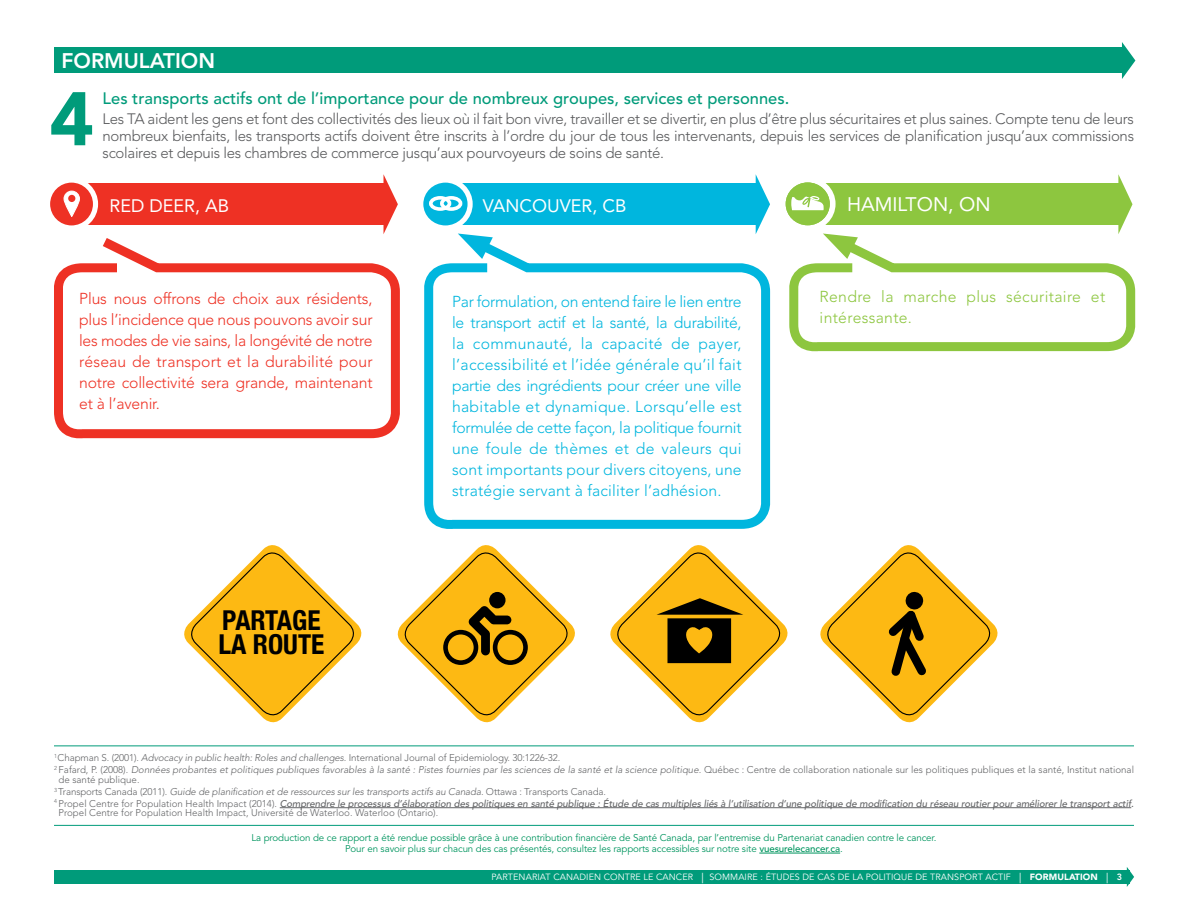
<style>
.page{position:relative;width:1188px;height:918px;background:#fff}
.page>*{position:absolute;margin:0;border:0;box-sizing:border-box;transform-origin:0 0}
.t1{font:900 75px "Avenir";color:#009b7a}
.t2{font:700 condensed 27.45px/24px "Helvetica Neue";color:#000}
.t3{font:800 21px "Avenir";color:#fff}
.t4{font:19.5px "Avenir";color:#fff}
.t5{font:18px "Avenir";color:#fff}
.t6{font:500 16.5px "Avenir";color:#009b7a}
.t7{font:300 15.75px/21px "Avenir";letter-spacing:.01em;color:#00b6de;text-align:justify}
.t8{font:300 15.75px/21px "Avenir";letter-spacing:-.01em;color:#ee3124;text-align:justify}
.t9{font:300 15.75px/21px "Avenir";letter-spacing:.02em;color:#8dc63f}
.t10{font:300 15px/17.2px "Avenir";letter-spacing:-.02em;color:#58595b}
.t11{font:300 9.75px/9.8px "Avenir";color:#636466}
.t12{font:9.75px/10.5px "Avenir";letter-spacing:-.01em;color:#00955f;text-align:center}
.t13{font:italic 500 9.75px "Avenir";letter-spacing:-.01em;color:#636466}
.t14{font:italic 300 9.75px "Avenir";letter-spacing:-.01em;color:#636466}
.t15{font:9px "Avenir";letter-spacing:.01em;color:#fff}
.s1{font-weight:500;font-size:16.5px}
.s2{font-style:italic}
.s3{font-style:normal}
.s4{font-weight:300;font-style:normal}
.s5{font-weight:500}
.s6{font-weight:300;font-size:13.5px}
.s7{font-weight:900}
.s8{font-weight:800}
</style>
<div class="page">
<hr style="left:280px;top:807px;width:851px;height:1px;background:#636466">
<hr style="left:759px;top:853px;width:81px;height:1px;background:#00955f">
<hr style="left:54px;top:746px;width:1080px;height:1px;background:#009b7a">
<hr style="left:54px;top:825px;width:1080px;height:1px;background:#009b7a">
<div style="left:54px;top:48px;width:1070px;height:25px;background:#009b7a"></div>
<svg style="left:1122px;top:42px;width:13px;height:37px"></svg>
<svg style="left:54px;top:230px;width:346px;height:209px"></svg>
<div style="left:84px;top:183px;width:301px;height:42px;background:#ee3124"></div>
<svg style="left:384px;top:175px;width:14px;height:59px"></svg>
<svg style="left:48px;top:180px;width:48px;height:48px"></svg>
<div style="left:45px;top:177px;width:53px;height:54px;border:5px solid #fff;border-radius:50%"></div>
<div style="left:455px;top:183px;width:302px;height:42px;background:#00b6de"></div>
<svg style="left:756px;top:175px;width:14px;height:55px"></svg>
<svg style="left:421px;top:180px;width:49px;height:48px"></svg>
<div style="left:418px;top:177px;width:55px;height:54px;border:5px solid #fff;border-radius:50%"></div>
<svg style="left:424px;top:230px;width:347px;height:299px"></svg>
<svg style="left:458px;top:234px;width:35px;height:25px"></svg>
<div style="left:825px;top:183px;width:295px;height:42px;background:#8dc63f"></div>
<svg style="left:1118px;top:174px;width:15px;height:56px"></svg>
<svg style="left:783px;top:180px;width:50px;height:48px"></svg>
<div style="left:780px;top:177px;width:56px;height:54px;border:6px solid #fff;border-radius:50%"></div>
<div style="left:786px;top:182px;width:44px;height:43px;background:#8dc63f;border-radius:50%"></div>
<svg style="left:789px;top:230px;width:347px;height:122px"></svg>
<svg style="left:823px;top:234px;width:35px;height:25px"></svg>
<svg style="left:397px;top:545px;width:178px;height:178px"></svg>
<svg style="left:820px;top:545px;width:178px;height:178px"></svg>
<svg style="left:610px;top:545px;width:178px;height:178px"></svg>
<svg style="left:184px;top:545px;width:178px;height:178px"></svg>
<div style="left:429px;top:196px;width:22px;height:15px;border:4px solid #fff;border-radius:50%"></div>
<div style="left:440px;top:196px;width:22px;height:15px;border:4px solid #fff;border-radius:50%"></div>
<svg style="left:791px;top:196px;width:33px;height:14px"></svg>
<svg style="left:64px;top:191px;width:15px;height:25px"></svg>
<div style="left:64px;top:191px;width:16px;height:26px;border:1px solid #fff;border-radius:8px"></div>
<div style="left:68px;top:195px;width:7px;height:7px;background:#ee3124;border-radius:50%"></div>
<div style="left:54px;top:870px;width:1075px;height:13px;background:#009b7a"></div>
<svg style="left:1127px;top:867px;width:7px;height:20px"></svg>
<p class="t3" style="left:62px;top:48px;width:155px">FORMULATION</p>
<p class="t6" style="left:103px;top:89px;width:688px">Les transports actifs ont de l’importance pour de nombreux groupes, services et personnes.</p>
<p class="t10" style="left:103px;top:110px;width:1033px">Les TA aident les gens et font des collectivités des lieux où il fait bon vivre, travailler et se divertir, en plus d’être plus sécuritaires et plus saines. Compte tenu de leurs nombreux bienfaits, les transports actifs doivent être inscrits à l’ordre du jour de tous les intervenants, depuis les services de planification jusqu’aux commissions</p>
<p class="t10" style="left:103px;top:144px;width:563px">scolaires et depuis les chambres de commerce jusqu’aux pourvoyeurs de soins de santé.</p>
<h1 class="t1" style="left:50px;top:74px;width:46px">4</h1>
<p class="t5" style="left:110px;top:195px;width:121px">RED DEER, AB</p>
<p class="t5" style="left:483px;top:195px;width:145px">VANCOUVER, CB</p>
<p class="t8" style="left:79px;top:288px;width:295px">Plus nous offrons de choix aux résidents, plus l’incidence que nous pouvons avoir sur les modes de vie sains, la longévité de notre réseau de transport et la durabilité pour notre collectivité sera grande, maintenant et à l’avenir.</p>
<p class="t2" style="left:218px;top:608px;width:108px">PARTAGE<br>LA ROUTE</p>
<p class="t7" style="left:452px;top:291px;width:291px">Par formulation, on entend faire le lien entre le transport actif et la santé, la durabilité, la communauté, la capacité de payer, l’accessibilité et l’idée générale qu’il fait partie des ingrédients pour créer une ville habitable et dynamique. Lorsqu’elle est formulée de cette façon, la politique fournit une foule de thèmes et de valeurs qui sont importants pour divers citoyens, une stratégie servant à faciliter l’adhésion.</p>
<p class="t4" style="left:789px;top:193px;width:203px"><span class="s1">HAM</span> HAMILTON, ON</p>
<p class="t9" style="left:820px;top:286px;width:287px">Rendre la marche plus sécuritaire et intéressante.</p>
<p class="t11" style="left:54px;top:753px;width:508px"><sup>1</sup> Chapman S. (2001). <span class="s2">Advocacy in public health: Roles and challenges.</span> International Journal of Epidemiology. 30:1226-32.</p>
<p class="t11" style="left:58px;top:765px;width:1077px;text-indent:-4px"><sup>2</sup> Fafard, P. (2008). <span class="s2">Données probantes et politiques publiques favorables à la santé : Pistes fournies par les sciences de la santé et la science politique.</span> Québec : Centre de collaboration nationale sur les politiques publiques et la santé, Institut national de santé publique.</p>
<p class="t14" style="left:54px;top:786px;width:554px"><sup>3</sup> <span class="s3">Transports Canada (2011).</span> Guide de planification et de ressources sur les transports actifs au Canada. <span class="s3">Ottawa : Transports Canada.</span></p>
<p class="t13" style="left:54px;top:798px;width:1081px"><sup>4</sup> <span class="s4">Propel Centre for Population Health Impact (2014).</span> Comprendre le processus d’élaboration des politiques en santé publique : Étude de cas multiples liés à l’utilisation d’une politique de modification du réseau routier pour améliorer le transport actif.</p>
<p class="t11" style="left:58px;top:808px;width:381px">Propel Centre for Population Health Impact, Université de Waterloo. Waterloo (Ontario).</p>
<p class="t12" style="left:251px;top:833px;width:687px">La production de ce rapport a été rendue possible grâce à une contribution financière de Santé Canada, par l’entremise du Partenariat canadien contre le cancer.<br>Pour en savoir plus sur chacun des cas présentés, consultez les rapports accessibles sur notre site <span class="s5">vuesurelecancer.ca</span>.</p>
<p class="t15" style="left:492px;top:872px;width:632px">PARTENARIAT CANADIEN CONTRE LE CANCER <span class="s6">|</span> SOMMAIRE : ÉTUDES DE CAS DE LA POLITIQUE DE TRANSPORT ACTIF <span class="s6">|</span> <span class="s7">FORMULATION</span> <span class="s6">|</span> <span class="s8">3</span></p>
</div>
